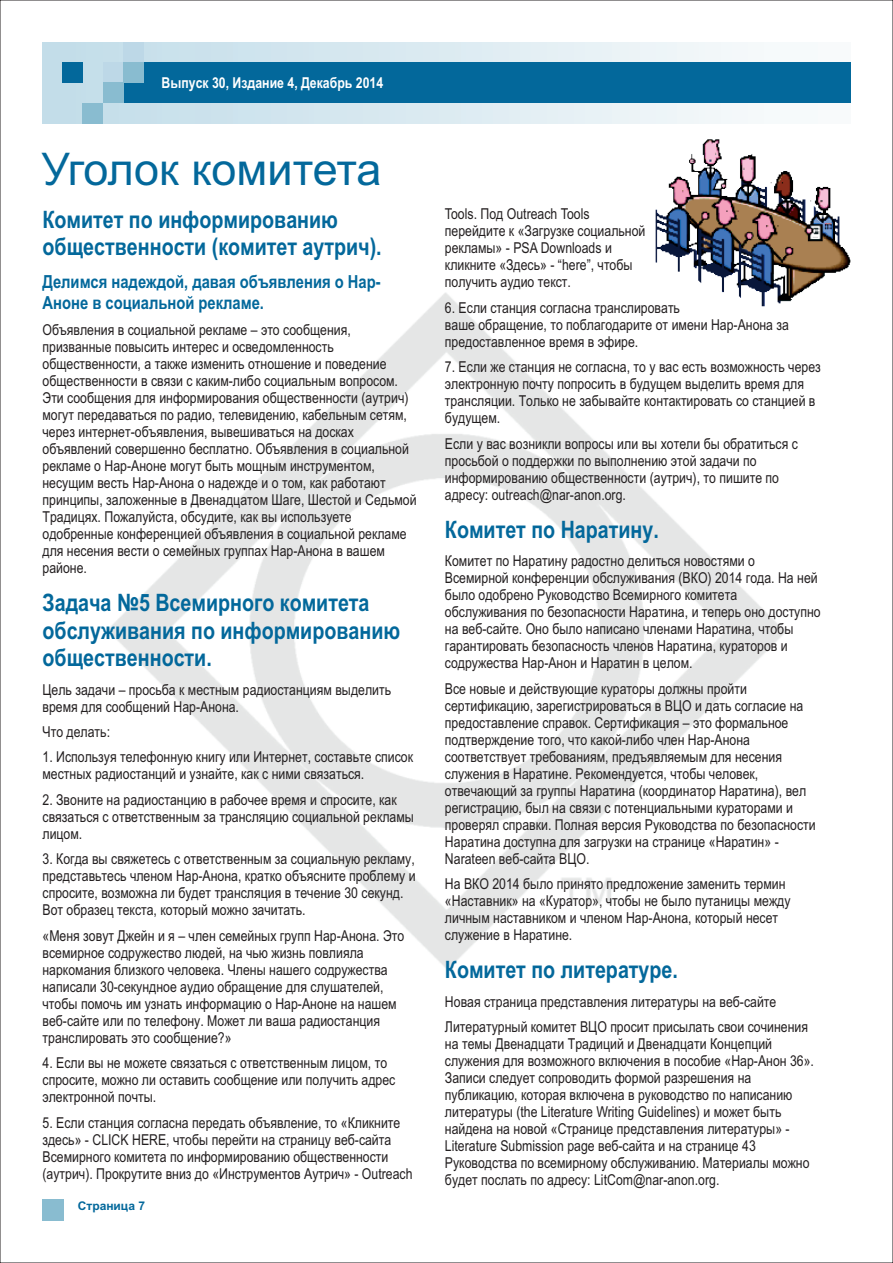
<style>
.page{position:relative;width:893px;height:1263px;background:#fff}
.page>*{position:absolute;margin:0;border:0;box-sizing:border-box;transform-origin:0 0}
.t1{font:45px "Arial";letter-spacing:-.005em;color:#03689b}
.t2{font:700 24px/27.5px "Arial Narrow";color:#03689b}
.t3{font:700 18px/20.5px "Arial Narrow";color:#03689b}
.t4{font:15px/17px "Arial Narrow";color:#231f20}
.t5{font:700 15px "Arial Narrow";color:#fff}
.t6{font:700 12px "Arial";color:#03689b}
</style>
<div class="page">
<img style="left:108px;top:293px;width:678px;height:676px">
<div style="left:43px;top:1199px;width:21px;height:21px;background:#89bcd0"></div>
<div style="left:43px;top:43px;width:807px;height:80px;background:linear-gradient(to right,#c0dce8,#fafcfc)"></div>
<div style="left:123px;top:63px;width:727px;height:40px;background:#03689b"></div>
<div style="left:123px;top:43px;width:20px;height:20px;background:#bdd8e7"></div>
<div style="left:103px;top:63px;width:20px;height:20px;background:#bdd8e7"></div>
<div style="left:123px;top:63px;width:20px;height:20px;background:#89bcd0"></div>
<div style="left:103px;top:83px;width:20px;height:20px;background:#89bcd0"></div>
<div style="left:83px;top:103px;width:20px;height:20px;background:#89bcd0"></div>
<div style="left:63px;top:63px;width:20px;height:20px;background:#03689b"></div>
<img style="left:656px;top:139px;width:194px;height:167px">
<p class="t5" style="left:162px;top:77px;width:223px">Выпуск 30, Издание 4, Декабрь 2014</p>
<h1 class="t1" style="left:41px;top:152px;width:342px">Уголок комитета</h1>
<h2 class="t2" style="left:43px;top:208px;width:341px">Комитет по информированию общественности (комитет аутрич).</h2>
<p class="t3" style="left:43px;top:273px;width:340px">Делимся надеждой, давая объявления о Нар-<br>Аноне в социальной рекламе.</p>
<p class="t4" style="left:445px;top:207px;width:202px">Tools. Под Outreach Tools перейдите к «Загрузке социальной рекламы» - PSA Downloads и кликните «Здесь» - “here”, чтобы получить аудио текст.</p>
<p class="t4" style="left:445px;top:300px;width:346px">6. Если станция согласна транслировать<br>ваше обращение, то поблагодарите от имени Нар-Анона за</p>
<p class="t4" style="left:43px;top:323px;width:310px">Объявления в социальной рекламе – это сообщения,</p>
<p class="t4" style="left:445px;top:334px;width:195px">предоставленное время в эфире.</p>
<p class="t4" style="left:43px;top:340px;width:346px">призванные повысить интерес и осведомленность общественности, а также изменить отношение и поведение</p>
<p class="t4" style="left:445px;top:360px;width:377px">7. Если же станция не согласна, то у вас есть возможность через</p>
<p class="t4" style="left:43px;top:374px;width:357px">общественности в связи с каким-либо социальным вопросом.</p>
<p class="t4" style="left:445px;top:377px;width:361px">электронную почту попросить в будущем выделить время для</p>
<p class="t4" style="left:43px;top:391px;width:367px">Эти сообщения для информирования общественности (аутрич)</p>
<p class="t4" style="left:445px;top:394px;width:372px">трансляции. Только не забывайте контактировать со станцией в</p>
<p class="t4" style="left:43px;top:408px;width:366px">могут передаваться по радио, телевидению, кабельным сетям,</p>
<p class="t4" style="left:445px;top:411px;width:57px">будущем.</p>
<p class="t4" style="left:43px;top:425px;width:313px">через интернет-объявления, вывешиваться на досках</p>
<p class="t4" style="left:445px;top:436px;width:354px">Если у вас возникли вопросы или вы хотели бы обратиться с</p>
<p class="t4" style="left:43px;top:442px;width:368px">объявлений совершенно бесплатно. Объявления в социальной</p>
<p class="t4" style="left:445px;top:453px;width:313px">просьбой о поддержки по выполнению этой задачи по</p>
<p class="t4" style="left:43px;top:459px;width:334px">рекламе о Нар-Аноне могут быть мощным инструментом,</p>
<p class="t4" style="left:445px;top:470px;width:336px">информированию общественности (аутрич), то пишите по</p>
<p class="t4" style="left:43px;top:476px;width:345px">несущим весть Нар-Анона о надежде и о том, как работают</p>
<p class="t4" style="left:445px;top:487px;width:183px">адресу: outreach@nar-anon.org.</p>
<p class="t4" style="left:43px;top:493px;width:376px">принципы, заложенные в Двенадцатом Шаге, Шестой и Седьмой Традицях. Пожалуйста, обсудите, как вы используете одобренные конференцией объявления в социальной рекламе для несения вести о семейных группах Нар-Анона в вашем</p>
<h2 class="t2" style="left:445px;top:518px;width:215px">Комитет по Наратину.</h2>
<p class="t4" style="left:445px;top:554px;width:312px">Комитет по Наратину радостно делиться новостями о</p>
<p class="t4" style="left:43px;top:561px;width:46px">районе.</p>
<p class="t4" style="left:445px;top:571px;width:377px">Всемирной конференции обслуживания (ВКО) 2014 года. На ней было одобрено Руководство Всемирного комитета обслуживания по безопасности Наратина, и теперь оно доступно на веб-сайте. Оно было написано членами Наратина, чтобы гарантировать безопасность членов Наратина, кураторов и содружества Нар-Анон и Наратин в целом.</p>
<h2 class="t2" style="left:43px;top:591px;width:359px">Задача №5 Всемирного комитета обслуживания по информированию общественности.</h2>
<p class="t4" style="left:43px;top:682px;width:350px">Цель задачи – просьба к местным радиостанциям выделить</p>
<p class="t4" style="left:445px;top:681px;width:303px">Все новые и действующие кураторы должны пройти</p>
<p class="t4" style="left:43px;top:699px;width:198px">время для сообщений Нар-Анона.</p>
<p class="t4" style="left:445px;top:698px;width:360px">сертификацию, зарегистрироваться в ВЦО и дать согласие на предоставление справок. Сертификация – это формальное</p>
<p class="t4" style="left:43px;top:725px;width:69px">Что делать:</p>
<p class="t4" style="left:445px;top:732px;width:307px">подтверждение того, что какой-либо член Нар-Анона</p>
<p class="t4" style="left:43px;top:750px;width:372px">1. Используя телефонную книгу или Интернет, составьте список</p>
<p class="t4" style="left:445px;top:749px;width:339px">соответствует требованиям, предъявляемым для несения</p>
<p class="t4" style="left:43px;top:767px;width:323px">местных радиостанций и узнайте, как с ними связаться.</p>
<p class="t4" style="left:445px;top:766px;width:363px">служения в Наратине. Рекомендуется, чтобы человек, отвечающий за группы Наратина (координатор Наратина), вел</p>
<p class="t4" style="left:43px;top:792px;width:356px">2. Звоните на радиостанцию в рабочее время и спросите, как</p>
<p class="t4" style="left:445px;top:800px;width:350px">регистрацию, был на связи с потенциальными кураторами и</p>
<p class="t4" style="left:43px;top:809px;width:373px">связаться с ответственным за трансляцию социальной рекламы</p>
<p class="t4" style="left:445px;top:817px;width:372px">проверял справки. Полная версия Руководства по безопасности</p>
<p class="t4" style="left:43px;top:826px;width:41px">лицом.</p>
<p class="t4" style="left:445px;top:834px;width:335px">Наратина доступна для загрузки на странице «Наратин» -</p>
<p class="t4" style="left:43px;top:852px;width:374px">3. Когда вы свяжетесь с ответственным за социальную рекламу,</p>
<p class="t4" style="left:445px;top:851px;width:146px">Narateen веб-сайта ВЦО.</p>
<p class="t4" style="left:43px;top:869px;width:375px">представьтесь членом Нар-Анона, кратко объясните проблему и</p>
<p class="t4" style="left:445px;top:877px;width:342px">На ВКО 2014 было принято предложение заменить термин</p>
<p class="t4" style="left:43px;top:886px;width:362px">спросите, возможна ли будет трансляция в течение 30 секунд.</p>
<p class="t4" style="left:445px;top:894px;width:347px">«Наставник» на «Куратор», чтобы не было путаницы между</p>
<p class="t4" style="left:43px;top:903px;width:265px">Вот образец текста, который можно зачитать.</p>
<p class="t4" style="left:445px;top:911px;width:335px">личным наставником и членом Нар-Анона, который несет</p>
<p class="t4" style="left:43px;top:928px;width:363px">«Меня зовут Джейн и я – член семейных групп Нар-Анона. Это</p>
<p class="t4" style="left:445px;top:928px;width:129px">служение в Наратине.</p>
<p class="t4" style="left:43px;top:945px;width:356px">всемирное содружество людей, на чью жизнь повлияла наркомания близкого человека. Члены нашего содружества написали 30-секундное аудио обращение для слушателей, чтобы помочь им узнать информацию о Нар-Аноне на нашем</p>
<h2 class="t2" style="left:445px;top:958px;width:234px">Комитет по литературе.</h2>
<p class="t4" style="left:445px;top:994px;width:333px">Новая страница представления литературы на веб-сайте</p>
<p class="t4" style="left:43px;top:1013px;width:339px">веб-сайте или по телефону. Может ли ваша радиостанция</p>
<p class="t4" style="left:445px;top:1020px;width:365px">Литературный комитет ВЦО просит присылать свои сочинения</p>
<p class="t4" style="left:43px;top:1030px;width:191px">транслировать это сообщение?»</p>
<p class="t4" style="left:445px;top:1037px;width:329px">на темы Двенадцати Традиций и Двенадцати Концепций</p>
<p class="t4" style="left:43px;top:1056px;width:346px">4. Если вы не можете связаться с ответственным лицом, то</p>
<p class="t4" style="left:445px;top:1054px;width:371px">служения для возможного включения в пособие «Нар-Анон 36».</p>
<p class="t4" style="left:43px;top:1073px;width:354px">спросите, можно ли оставить сообщение или получить адрес</p>
<p class="t4" style="left:445px;top:1071px;width:308px">Записи следует сопроводить формой разрешения на</p>
<p class="t4" style="left:43px;top:1090px;width:115px">электронной почты.</p>
<p class="t4" style="left:445px;top:1088px;width:349px">публикацию, которая включена в руководство по написанию литературы (the Literature Writing Guidelines) и может быть</p>
<p class="t4" style="left:43px;top:1115px;width:359px">5. Если станция согласна передать объявление, то «Кликните</p>
<p class="t4" style="left:445px;top:1122px;width:346px">найдена на новой «Странице представления литературы» -</p>
<p class="t4" style="left:43px;top:1132px;width:350px">здесь» - CLICK HERE, чтобы перейти на страницу веб-сайта</p>
<p class="t4" style="left:445px;top:1139px;width:312px">Literature Submission page веб-сайта и на странице 43</p>
<p class="t4" style="left:43px;top:1149px;width:347px">Всемирного комитета по информированию общественности</p>
<p class="t4" style="left:445px;top:1156px;width:366px">Руководства по всемирному обслуживанию. Материалы можно</p>
<p class="t4" style="left:43px;top:1166px;width:372px">(аутрич). Прокрутите вниз до «Инструментов Аутрич» - Outreach</p>
<p class="t4" style="left:445px;top:1173px;width:276px">будет послать по адресу: LitCom@nar-anon.org.</p>
<p class="t6" style="left:78px;top:1201px;width:69px">Страница 7</p>
</div>
